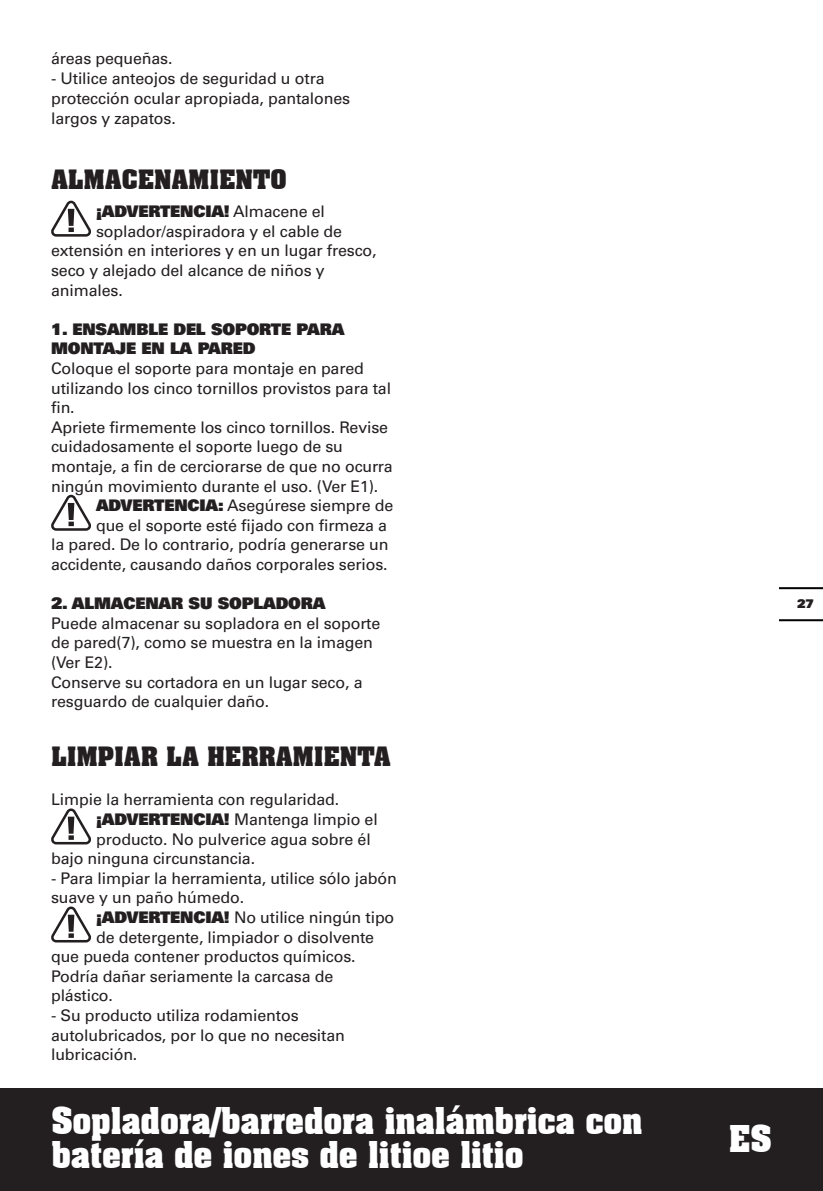
<style>
.page{position:relative;width:823px;height:1191px;background:#fff}
.page>*{position:absolute;margin:0;border:0;box-sizing:border-box;transform-origin:0 0}
.t1{font:700 36px/34px "Aachen BT";letter-spacing:-.025em;color:#fff;scale:.95 1}
.t2{font:700 26px "Aachen BT";letter-spacing:-.01em;color:#231f20}
.t3{font:16px/19.6px "Univers";letter-spacing:-.01em;color:#231f20}
.t4{font:900 16px/19.6px "Univers";letter-spacing:-.01em;color:#231f20}
.t5{font:900 12px "Univers";color:#231f20}
.s1{font-weight:400}
.s2{font-weight:900}
</style>
<div class="page">
<div style="left:0;top:1089px;width:822px;height:102px;background:#231f20"></div>
<hr style="left:779px;top:619px;width:43px;height:2px;background:#000">
<hr style="left:779px;top:587px;width:43px;height:2px;background:#000">
<svg style="left:51px;top:201px;width:40px;height:36px"></svg>
<svg style="left:51px;top:495px;width:40px;height:36px"></svg>
<svg style="left:51px;top:808px;width:40px;height:36px"></svg>
<svg style="left:51px;top:906px;width:40px;height:36px"></svg>
<p class="t3" style="left:51px;top:48px;width:123px">áreas pequeñas.</p>
<p class="t3" style="left:51px;top:68px;width:300px">- Utilice anteojos de seguridad u otra protección ocular apropiada, pantalones largos y zapatos.</p>
<h2 class="t2" style="left:51px;top:164px;width:237px">ALMACENAMIENTO</h2>
<p class="t4" style="left:96px;top:201px;width:230px">¡ADVERTENCIA! <span class="s1">Almacene el</span></p>
<p class="t3" style="left:96px;top:221px;width:247px">soplador/aspiradora y el cable de</p>
<p class="t3" style="left:51px;top:241px;width:327px">extensión en interiores y en un lugar fresco,</p>
<p class="t3" style="left:51px;top:260px;width:275px">seco y alejado del alcance de niños y</p>
<p class="t3" style="left:51px;top:280px;width:73px">animales.</p>
<p class="t4" style="left:51px;top:319px;width:295px">1. ENSAMBLE DEL SOPORTE PARA<br>MONTAJE EN LA PARED</p>
<p class="t3" style="left:51px;top:358px;width:314px">Coloque el soporte para montaje en pared</p>
<p class="t3" style="left:51px;top:378px;width:341px">utilizando los cinco tornillos provistos para tal</p>
<p class="t3" style="left:51px;top:398px;width:25px">fin.</p>
<p class="t3" style="left:51px;top:417px;width:338px">Apriete firmemente los cinco tornillos. Revise</p>
<p class="t3" style="left:51px;top:437px;width:293px">cuidadosamente el soporte luego de su</p>
<p class="t3" style="left:51px;top:456px;width:343px">montaje, a fin de cerciorarse de que no ocurra</p>
<p class="t3" style="left:51px;top:476px;width:328px">ningún movimiento durante el uso. (Ver E1).</p>
<p class="t3" style="left:96px;top:496px;width:298px"><span class="s2">ADVERTENCIA:</span> Asegúrese siempre de</p>
<p class="t3" style="left:96px;top:515px;width:292px">que el soporte esté fijado con firmeza a</p>
<p class="t3" style="left:51px;top:535px;width:339px">la pared. De lo contrario, podría generarse un</p>
<p class="t3" style="left:51px;top:554px;width:338px">accidente, causando daños corporales serios.</p>
<p class="t4" style="left:51px;top:593px;width:276px">2. ALMACENAR SU SOPLADORA</p>
<p class="t3" style="left:51px;top:613px;width:330px">Puede almacenar su sopladora en el soporte de pared(7), como se muestra en la imagen (Ver E2).<br>Conserve su cortadora en un lugar seco, a resguardo de cualquier daño.</p>
<h2 class="t2" style="left:51px;top:740px;width:341px">LIMPIAR LA HERRAMIENTA</h2>
<p class="t3" style="left:51px;top:790px;width:289px">Limpie la herramienta con regularidad.</p>
<p class="t3" style="left:96px;top:809px;width:283px"><span class="s2">¡ADVERTENCIA!</span> Mantenga limpio el</p>
<p class="t3" style="left:96px;top:829px;width:276px">producto. No pulverice agua sobre él</p>
<p class="t3" style="left:51px;top:848px;width:205px">bajo ninguna circunstancia.</p>
<p class="t3" style="left:51px;top:868px;width:347px">- Para limpiar la herramienta, utilice sólo jabón suave y un paño húmedo.</p>
<p class="t3" style="left:96px;top:907px;width:300px"><span class="s2">¡ADVERTENCIA!</span> No utilice ningún tipo</p>
<p class="t3" style="left:96px;top:927px;width:279px">de detergente, limpiador o disolvente</p>
<p class="t3" style="left:51px;top:946px;width:306px">que pueda contener productos químicos.</p>
<p class="t3" style="left:51px;top:966px;width:283px">Podría dañar seriamente la carcasa de</p>
<p class="t3" style="left:51px;top:986px;width:63px">plástico.</p>
<p class="t3" style="left:51px;top:1005px;width:295px">- Su producto utiliza rodamientos autolubricados, por lo que no necesitan lubricación.</p>
<h1 class="t1" style="left:51px;top:1103px;width:624px">Sopladora/barredora inalámbrica con batería de iones de litioe litio</h1>
<p class="t5" style="left:796px;top:595px;width:18px">27</p>
<h1 class="t1" style="left:728px;top:1121px;width:47px">ES</h1>
</div>
